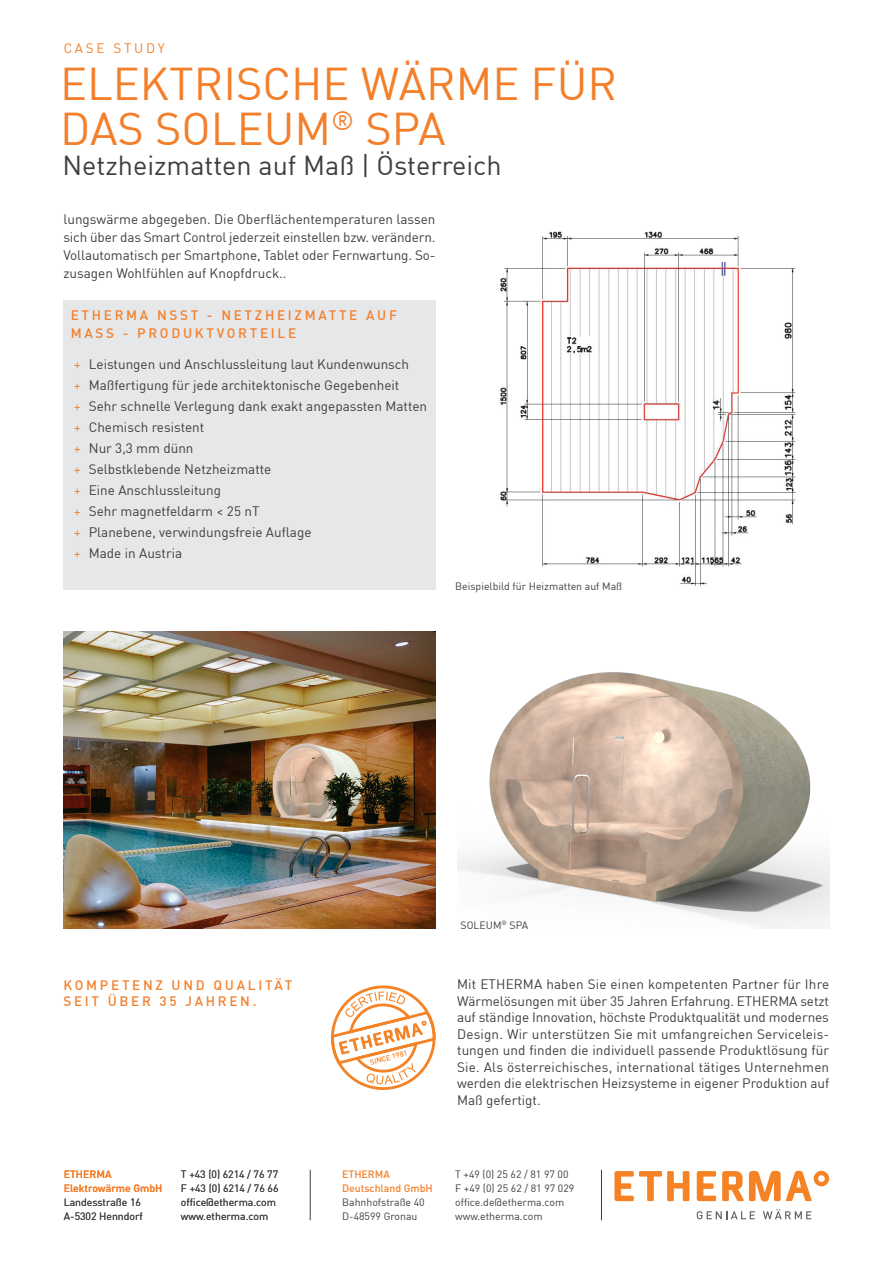
<style>
.page{position:relative;width:893px;height:1263px;background:#fff}
.page>*{position:absolute;margin:0;border:0;box-sizing:border-box;transform-origin:0 0}
.t1{font:45px/45px "DIN";color:#f47f2a}
.t2{font:27px "DIN";color:#3e3e3f}
.t3{font:13.5px/21px "DIN";color:#3e3e3f;text-align:justify}
.t4{font:500 13.5px/16.2px "DIN";letter-spacing:.2em;color:#f47f2a}
.t5{font:13.5px "DIN";letter-spacing:.2em;color:#f47f2a}
.t6{font:10.5px/14.2px "DIN";color:#3e3e3f}
.t7{font:500 10.5px/14.2px "DIN";color:#f47f2a}
.t8{font:500 7.35px "DIN";color:#f58224}
.s1{color:#f47f2a}
</style>
<div class="page">
<hr style="left:601px;top:1170px;width:1px;height:50px;background:#3e3e3f">
<svg style="left:331px;top:985px;width:105px;height:105px"></svg>
<hr style="left:310px;top:1170px;width:1px;height:50px;background:#3e3e3f">
<img style="left:500px;top:231px;width:296px;height:355px">
<img style="left:64px;top:631px;width:371px;height:298px">
<img style="left:457px;top:672px;width:372px;height:257px">
<svg style="left:697px;top:1211px;width:58px;height:8px"></svg>
<svg style="left:763px;top:1209px;width:48px;height:10px"></svg>
<svg style="left:697px;top:1171px;width:19px;height:30px"></svg>
<svg style="left:614px;top:1171px;width:75px;height:30px"></svg>
<svg style="left:722px;top:1171px;width:107px;height:30px"></svg>
<div style="left:63px;top:300px;width:372px;height:290px;background:#e6e7e9"></div>
<p class="t5" style="left:64px;top:40px;width:102px">CASE STUDY</p>
<h1 class="t1" style="left:60px;top:60px;width:558px">ELEKTRISCHE WÄRME FÜR<br>DAS SOLEUM<sup>®</sup> SPA</h1>
<h2 class="t2" style="left:63px;top:149px;width:441px">Netzheizmatten auf Maß | Österreich</h2>
<p class="t3" style="left:63px;top:210px;width:374px;line-height:18px">lungswärme abgegeben. Die Oberflächentemperaturen lassen sich über das Smart Control jederzeit einstellen bzw. verändern.<br>Vollautomatisch per Smartphone, Tablet oder Fernwartung. So&shy;zusagen Wohlfühlen auf Knopfdruck..</p>
<p class="t4" style="left:71px;top:305px;width:328px;line-height:18px">ETHERMA NSST - NETZHEIZMATTE AUF<br>MASS - PRODUKTVORTEILE</p>
<p class="t3" style="left:74px;top:353px;width:355px;text-align:left"><span class="s1">+</span> Leistungen und Anschlussleitung laut Kundenwunsch<br><span class="s1">+</span> Maßfertigung für jede architektonische Gegebenheit<br><span class="s1">+</span> Sehr schnelle Verlegung dank exakt angepassten Matten <span class="s1">+</span> Chemisch resistent<br><span class="s1">+</span> Nur 3,3 mm dünn<br><span class="s1">+</span> Selbstklebende Netzheizmatte<br><span class="s1">+</span> Eine Anschlussleitung<br><span class="s1">+</span> Sehr magnetfeldarm &lt; 25 nT<br><span class="s1">+</span> Planebene, verwindungsfreie Auflage<br><span class="s1">+</span> Made in Austria</p>
<p class="t6" style="left:455px;top:578px;width:168px">Beispielbild für Heizmatten auf Maß</p>
<p class="t4" style="left:63px;top:976px;width:230px">KOMPETENZ UND QUALITÄT<br>SEIT ÜBER 35 JAHREN.</p>
<p class="t8" style="left:369px;top:1057px;width:40px;rotate:-14deg">SINCE 1981</p>
<p class="t6" style="left:461px;top:917px;width:69px">SOLEUM<sup>®</sup> SPA</p>
<p class="t3" style="left:457px;top:976px;width:374px;line-height:16.5px">Mit ETHERMA haben Sie einen kompetenten Partner für Ihre Wärmelösungen mit über 35 Jahren Erfahrung. ETHERMA setzt auf ständige Innovation, höchste Produktqualität und modernes Design. Wir unterstützen Sie mit umfangreichen Serviceleis&shy;tungen und finden die individuell passende Produktlösung für Sie. Als österreichisches, international tätiges Unternehmen werden die elektrischen Heizsysteme in eigener Produktion auf Maß gefertigt.</p>
<p class="t7" style="left:64px;top:1166px;width:100px">ETHERMA<br>Elektrowärme GmbH</p>
<p class="t6" style="left:64px;top:1195px;width:81px">Landesstraße 16<br>A-5302 Henndorf</p>
<p class="t6" style="left:181px;top:1166px;width:99px">T +43 (0) 6214 / 76 77<br>F +43 (0) 6214 / 76 66 office@etherma.com www.etherma.com</p>
<p class="t7" style="left:342px;top:1166px;width:92px">ETHERMA<br>Deutschland GmbH</p>
<p class="t6" style="left:342px;top:1195px;width:84px">Bahnhofstraße 40<br>D-48599 Gronau</p>
<p class="t6" style="left:455px;top:1166px;width:121px">T +49 (0) 25 62 / 81 97 00<br>F +49 (0) 25 62 / 81 97 029 office.de@etherma.com www.etherma.com</p>
</div>
